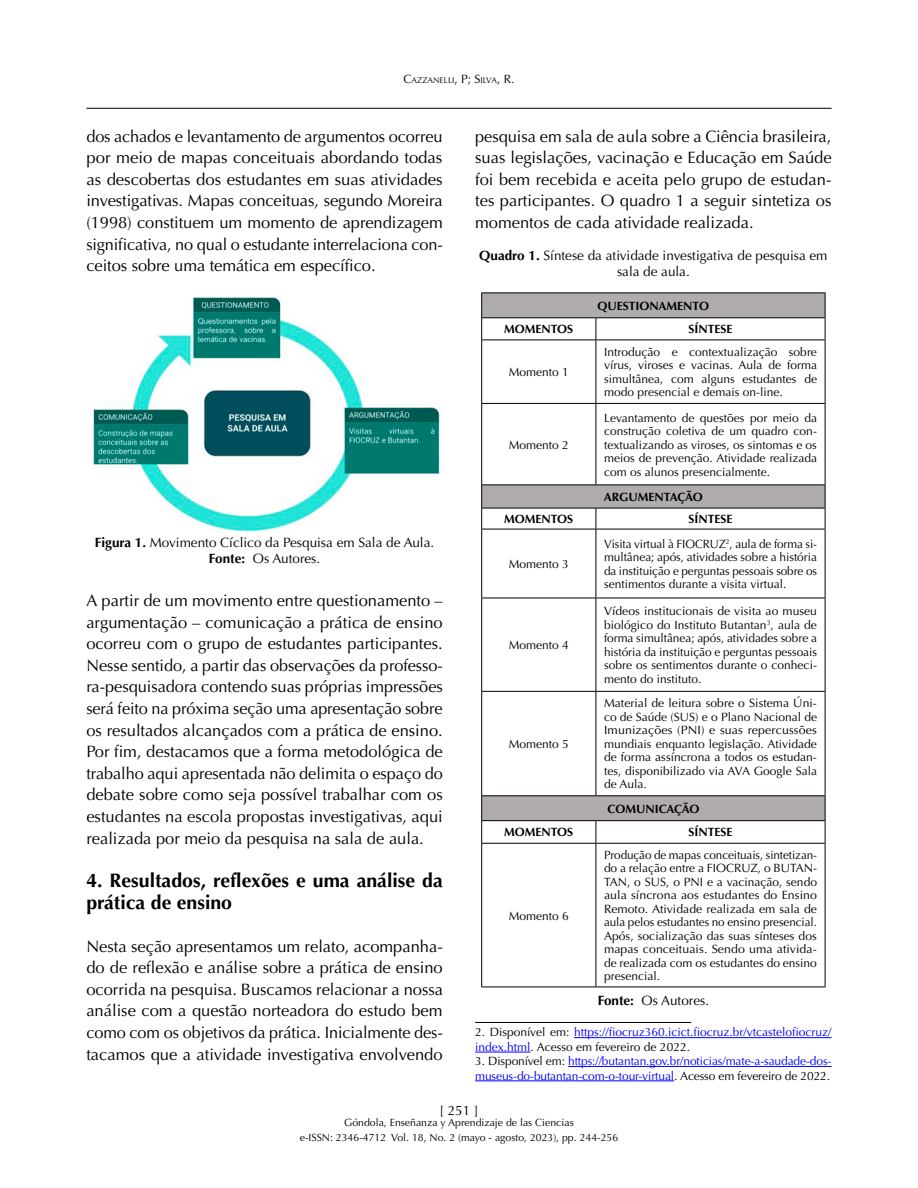
<style>
.page{position:relative;width:918px;height:1188px;background:#fff}
.page>*{position:absolute;margin:0;border:0;box-sizing:border-box;transform-origin:0 0}
.t1{font:700 19.5px/21.6px "Optima LT Std";color:#000}
.t2{font:16.5px/21.6px "Optima LT Std";color:#000;text-align:justify}
.t3{font:13.5px/16.2px "Optima LT Std";color:#000;text-align:center}
.t4{font:12px/13.5px "Optima LT Std";color:#000;text-align:justify}
.t5{font:12px/14.4px "Optima LT Std";letter-spacing:-.01em;color:#00f}
.t6{font:700 12px "Optima LT Std";color:#000}
.t7{font:10.5px/15px "Optima LT Std";color:#000;text-align:center}
.t8{font:8.4px "Optima LT Std";color:#000}
.s1{font-size:12px}
.s2{font-weight:700}
.s3{color:#000}
</style>
<div class="page">
<hr style="left:86px;top:108px;width:746px;height:1px;background:#000">
<img style="left:93px;top:297px;width:348px;height:235px">
<svg style="left:482px;top:293px;width:343px;height:527px"></svg>
<hr style="left:481px;top:292px;width:115px;height:1px;background:#000">
<hr style="left:596px;top:292px;width:229px;height:1px;background:#000">
<hr style="left:481px;top:317px;width:115px;height:1px;background:#000">
<hr style="left:596px;top:317px;width:229px;height:1px;background:#000">
<hr style="left:481px;top:340px;width:115px;height:1px;background:#000">
<hr style="left:596px;top:340px;width:229px;height:1px;background:#000">
<hr style="left:481px;top:403px;width:115px;height:1px;background:#000">
<hr style="left:596px;top:403px;width:229px;height:1px;background:#000">
<hr style="left:481px;top:484px;width:115px;height:1px;background:#000">
<hr style="left:596px;top:484px;width:229px;height:1px;background:#000">
<hr style="left:481px;top:508px;width:115px;height:1px;background:#000">
<hr style="left:596px;top:508px;width:229px;height:1px;background:#000">
<hr style="left:481px;top:529px;width:115px;height:1px;background:#000">
<hr style="left:596px;top:529px;width:229px;height:1px;background:#000">
<hr style="left:481px;top:598px;width:115px;height:1px;background:#000">
<hr style="left:596px;top:598px;width:229px;height:1px;background:#000">
<hr style="left:481px;top:691px;width:115px;height:1px;background:#000">
<hr style="left:596px;top:691px;width:229px;height:1px;background:#000">
<hr style="left:481px;top:795px;width:115px;height:1px;background:#000">
<hr style="left:596px;top:795px;width:229px;height:1px;background:#000">
<hr style="left:481px;top:820px;width:115px;height:1px;background:#000">
<hr style="left:596px;top:820px;width:229px;height:1px;background:#000">
<hr style="left:481px;top:843px;width:115px;height:1px;background:#000">
<hr style="left:596px;top:843px;width:229px;height:1px;background:#000">
<hr style="left:481px;top:987px;width:115px;height:1px;background:#000">
<hr style="left:596px;top:987px;width:229px;height:1px;background:#000">
<svg style="left:481px;top:293px;width:1px;height:47px"></svg>
<hr style="left:481px;top:340px;width:1px;height:63px;background:#000">
<hr style="left:481px;top:404px;width:1px;height:80px;background:#000">
<svg style="left:481px;top:485px;width:1px;height:44px"></svg>
<hr style="left:481px;top:529px;width:1px;height:69px;background:#000">
<hr style="left:481px;top:598px;width:1px;height:93px;background:#000">
<hr style="left:481px;top:692px;width:1px;height:103px;background:#000">
<svg style="left:481px;top:796px;width:1px;height:47px"></svg>
<hr style="left:481px;top:844px;width:1px;height:143px;background:#000">
<svg style="left:596px;top:318px;width:1px;height:22px"></svg>
<svg style="left:825px;top:293px;width:1px;height:47px"></svg>
<hr style="left:596px;top:340px;width:1px;height:63px;background:#000">
<hr style="left:825px;top:340px;width:1px;height:63px;background:#000">
<hr style="left:596px;top:404px;width:1px;height:80px;background:#000">
<hr style="left:825px;top:404px;width:1px;height:80px;background:#000">
<svg style="left:596px;top:508px;width:1px;height:21px"></svg>
<svg style="left:825px;top:485px;width:1px;height:44px"></svg>
<hr style="left:596px;top:529px;width:1px;height:69px;background:#000">
<hr style="left:825px;top:529px;width:1px;height:69px;background:#000">
<hr style="left:596px;top:598px;width:1px;height:93px;background:#000">
<hr style="left:825px;top:598px;width:1px;height:93px;background:#000">
<hr style="left:596px;top:692px;width:1px;height:103px;background:#000">
<hr style="left:825px;top:692px;width:1px;height:103px;background:#000">
<svg style="left:596px;top:821px;width:1px;height:22px"></svg>
<svg style="left:825px;top:796px;width:1px;height:47px"></svg>
<hr style="left:596px;top:844px;width:1px;height:143px;background:#000">
<hr style="left:825px;top:844px;width:1px;height:143px;background:#000">
<hr style="left:475px;top:1022px;width:216px;height:1px;background:#000">
<hr style="left:574px;top:1037px;width:258px;height:1px;background:#00f">
<hr style="left:475px;top:1052px;width:56px;height:1px;background:#00f">
<hr style="left:568px;top:1066px;width:264px;height:1px;background:#00f">
<hr style="left:475px;top:1081px;width:199px;height:1px;background:#00f">
<p class="t8" style="left:404px;top:75px;width:112px"><span class="s1">C</span>AZZANELLI<span class="s1">, P; S</span>ILVA<span class="s1">, R.</span></p>
<p class="t2" style="left:86px;top:126px;width:358px">dos achados e levantamento de argumentos ocorreu por meio de mapas conceituais abordando todas as descobertas dos estudantes em suas atividades investigativas. Mapas conceituas, segundo Moreira (1998) constituem um momento de aprendizagem significativa, no qual o estudante interrelaciona con&shy;ceitos sobre uma temática em específico.</p>
<p class="t3" style="left:95px;top:534px;width:341px"><span class="s2">Figura 1.</span> Movimento Cíclico da Pesquisa em Sala de Aula.<br><span class="s2">Fonte:</span> Os Autores.</p>
<p class="t2" style="left:86px;top:590px;width:358px">A partir de um movimento entre questionamento – argumentação – comunicação a prática de ensino ocorreu com o grupo de estudantes participantes.<br>Nesse sentido, a partir das observações da professo&shy;ra-pesquisadora contendo suas próprias impressões será feito na próxima seção uma apresentação sobre os resultados alcançados com a prática de ensino.<br>Por fim, destacamos que a forma metodológica de trabalho aqui apresentada não delimita o espaço do debate sobre como seja possível trabalhar com os estudantes na escola propostas investigativas, aqui realizada por meio da pesquisa na sala de aula.</p>
<p class="t1" style="left:86px;top:870px;width:358px">4. Resultados, reflexões e uma análise da prática de ensino</p>
<p class="t2" style="left:86px;top:936px;width:358px">Nesta seção apresentamos um relato, acompanha&shy;do de reflexão e análise sobre a prática de ensino ocorrida na pesquisa. Buscamos relacionar a nossa análise com a questão norteadora do estudo bem como com os objetivos da prática. Inicialmente des&shy;tacamos que a atividade investigativa envolvendo</p>
<p class="t2" style="left:475px;top:126px;width:358px">pesquisa em sala de aula sobre a Ciência brasileira, suas legislações, vacinação e Educação em Saúde foi bem recebida e aceita pelo grupo de estudan&shy;tes participantes. O quadro 1 a seguir sintetiza os momentos de cada atividade realizada.</p>
<p class="t3" style="left:479px;top:248px;width:350px"><span class="s2">Quadro 1.</span> Síntese da atividade investigativa de pesquisa em sala de aula.</p>
<p class="t6" style="left:598px;top:299px;width:113px">QUESTIONAMENTO</p>
<p class="t6" style="left:504px;top:322px;width:70px">MOMENTOS</p>
<p class="t6" style="left:689px;top:322px;width:46px">SÍNTESE</p>
<p class="t4" style="left:509px;top:365px;width:62px">Momento 1</p>
<p class="t4" style="left:604px;top:345px;width:215px">Introdução e contextualização sobre vírus, viroses e vacinas. Aula de forma simultânea, com alguns estudantes de modo presencial e demais on-line.</p>
<p class="t4" style="left:509px;top:438px;width:62px">Momento 2</p>
<p class="t4" style="left:604px;top:411px;width:215px">Levantamento de questões por meio da construção coletiva de um quadro con&shy;textualizando as viroses, os sintomas e os meios de prevenção. Atividade realizada com os alunos presencialmente.</p>
<p class="t6" style="left:604px;top:490px;width:100px">ARGUMENTAÇÃO</p>
<p class="t6" style="left:504px;top:512px;width:70px">MOMENTOS</p>
<p class="t6" style="left:689px;top:512px;width:46px">SÍNTESE</p>
<p class="t4" style="left:509px;top:557px;width:62px">Momento 3</p>
<p class="t4" style="left:604px;top:537px;width:215px">Visita virtual à FIOCRUZ<sup>2</sup>, aula de forma si&shy;multânea; após, atividades sobre a história da instituição e perguntas pessoais sobre os sentimentos durante a visita virtual.</p>
<p class="t4" style="left:509px;top:638px;width:62px">Momento 4</p>
<p class="t4" style="left:509px;top:737px;width:62px">Momento 5</p>
<p class="t4" style="left:604px;top:605px;width:215px">Vídeos institucionais de visita ao museu biológico do Instituto Butantan<sup>3</sup>, aula de forma simultânea; após, atividades sobre a história da instituição e perguntas pessoais sobre os sentimentos durante o conheci&shy;mento do instituto.</p>
<p class="t4" style="left:604px;top:697px;width:215px">Material de leitura sobre o Sistema Úni&shy;co de Saúde (SUS) e o Plano Nacional de Imunizações (PNI) e suas repercussões mundiais enquanto legislação. Atividade de forma assíncrona a todos os estudan&shy;tes, disponibilizado via AVA Google Sala de Aula.</p>
<p class="t6" style="left:607px;top:802px;width:93px">COMUNICAÇÃO</p>
<p class="t6" style="left:504px;top:825px;width:70px">MOMENTOS</p>
<p class="t6" style="left:689px;top:825px;width:46px">SÍNTESE</p>
<p class="t4" style="left:509px;top:909px;width:62px">Momento 6</p>
<p class="t4" style="left:604px;top:848px;width:215px">Produção de mapas conceituais, sintetizan&shy;do a relação entre a FIOCRUZ, o BUTAN-TAN, o SUS, o PNI e a vacinação, sendo aula síncrona aos estudantes do Ensino Remoto. Atividade realizada em sala de aula pelos estudantes no ensino presencial.<br>Após, socialização das suas sínteses dos mapas conceituais. Sendo uma ativida&shy;de realizada com os estudantes do ensino presencial.</p>
<p class="t3" style="left:598px;top:993px;width:113px"><span class="s2">Fonte:</span> Os Autores.</p>
<p class="t5" style="left:475px;top:1025px;width:358px"><span class="s3">2. Disponível em:</span> https://fiocruz360.icict.fiocruz.br/vtcastelofiocruz/ index.html<span class="s3">. Acesso em fevereiro de 2022.</span></p>
<p class="t5" style="left:475px;top:1054px;width:358px"><span class="s3">3. Disponível em:</span> https://butantan.gov.br/noticias/mate-a-saudade-dos&shy;museus-do-butantan-com-o-tour-virtual<span class="s3">. Acesso em fevereiro de 2022.</span></p>
<p class="t3" style="left:439px;top:1103px;width:41px">[ 251 ]</p>
<p class="t7" style="left:300px;top:1115px;width:320px">Góndola, Enseñanza y Aprendizaje de las Ciencias<br>e-ISSN: 2346-4712 Vol. 18, No. 2 (mayo - agosto, 2023), pp. 244-256</p>
</div>
